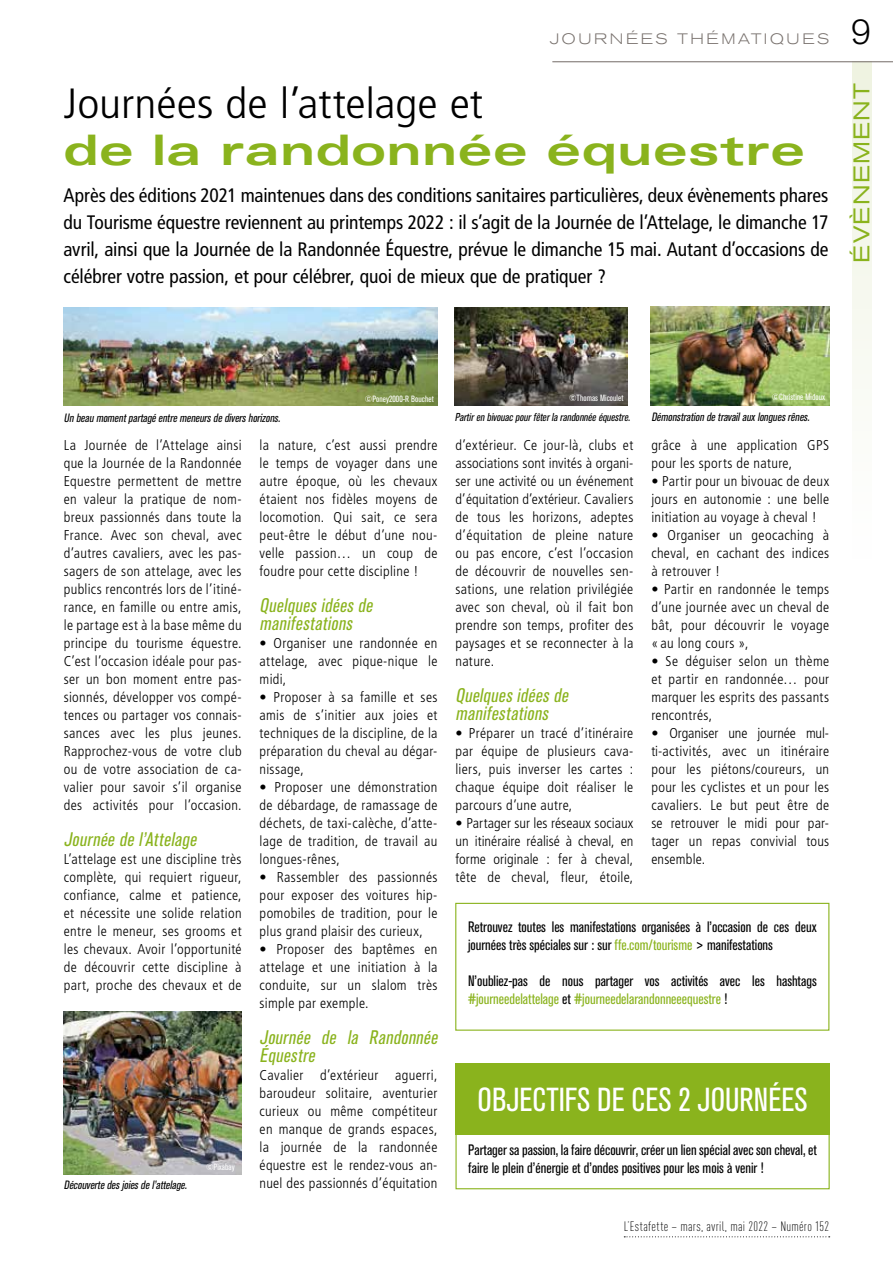
<style>
.page{position:relative;width:893px;height:1263px;background:#fff}
.page>*{position:absolute;margin:0;border:0;box-sizing:border-box;transform-origin:0 0}
.t1{font:300 condensed 42.3px "Frutiger LT Std";color:#000;scale:1.13 1}
.t2{font:700 expanded 42.3px "Univers";letter-spacing:.005em;color:#8ab31d;scale:1.13 1}
.t3{font:300 34.5px "Akzidenz Grotesk BQ";color:#000}
.t4{font:condensed 33px "Akzidenz Grotesk BQ";color:#fff}
.t5{font:expanded 22.5px "Akzidenz Grotesk BQ";letter-spacing:.065em;color:#8ab31d}
.t6{font:condensed 19.5px/26.8px "Frutiger LT Std";letter-spacing:-.005em;color:#000;text-align:justify}
.t7{font:italic condensed 19.5px/18px "Akzidenz Grotesk BQ";color:#8ab31d}
.t8{font:condensed 15px/18px "Akzidenz Grotesk BQ";color:#000}
.t9{font:300 expanded 15px "Akzidenz Grotesk BQ";letter-spacing:.175em;color:#79726e}
.t10{font:300 condensed 14.25px/18px "Frutiger LT Std";letter-spacing:.025em;color:#000;text-align:justify}
.t11{font:300 13.5px "DIN Cond";letter-spacing:.025em;color:#000}
.t12{font:italic condensed 12px "Akzidenz Grotesk BQ";color:#000}
.t13{font:italic condensed 11.4px "Akzidenz Grotesk BQ";color:#000}
.t14{font:condensed 9px "Akzidenz Grotesk BQ";letter-spacing:.005em;color:#fff}
.s1{color:#8ab31d}
</style>
<div class="page">
<div style="left:852px;top:62px;width:19px;height:497px;background:linear-gradient(to bottom,#eff3e1,#fff)"></div>
<hr style="left:552px;top:61px;width:341px;height:1px;background:#79726e">
<svg style="left:624px;top:1236px;width:206px;height:1px"></svg>
<div style="left:455px;top:903px;width:374px;height:128px;border:1px solid #8ab31d"></div>
<div style="left:455px;top:1087px;width:375px;height:102px;border:1px solid #8ab31d"></div>
<div style="left:455px;top:1063px;width:375px;height:72px;background:#8ab31d"></div>
<img style="left:651px;top:307px;width:178px;height:98px">
<img style="left:63px;top:307px;width:375px;height:98px">
<img style="left:455px;top:307px;width:173px;height:98px">
<img style="left:64px;top:1011px;width:178px;height:163px">
<p class="t9" style="left:550px;top:30px;width:281px">JOURNÉES THÉMATIQUES</p>
<h2 class="t3" style="left:851px;top:12px;width:22px">9</h2>
<h1 class="t1" style="left:63px;top:80px;width:373px">Journées de l’attelage et</h1>
<h1 class="t2" style="left:63px;top:126px;width:658px">de la randonnée équestre</h1>
<p class="t6" style="left:64px;top:182px;width:766px">Après des éditions 2021 maintenues dans des conditions sanitaires particulières, deux évènements phares du Tourisme équestre reviennent au printemps 2022 : il s’agit de la Journée de l’Attelage, le dimanche 17 avril, ainsi que la Journée de la Randonnée Équestre, prévue le dimanche 15 mai. Autant d’occasions de célébrer votre passion, et pour célébrer, quoi de mieux que de pratiquer ?</p>
<h3 class="t5" style="left:848px;top:263px;width:182px;rotate:-90deg">ÉVÈNEMENT</h3>
<p class="t14" style="left:365px;top:394px;width:70px">©Poney2000-R Bouchet</p>
<p class="t14" style="left:569px;top:393px;width:56px">©Thomas Micoulet</p>
<p class="t14" style="left:772px;top:392px;width:55px">©Christine Midoux</p>
<p class="t12" style="left:64px;top:411px;width:220px">Unbeaumomentpartagéentremeneursdedivershorizons.</p>
<p class="t13" style="left:455px;top:411px;width:179px">Partirenbivouacpourfêterlarandonnéeéquestre.</p>
<p class="t12" style="left:651px;top:410px;width:162px">Démonstrationdetravailauxlonguesrênes.</p>
<p class="t10" style="left:64px;top:436px;width:179px">La Journée de l’Attelage ainsi que la Journée de la Randonnée Equestre permettent de mettre en valeur la pratique de nom&shy;breux passionnés dans toute la France. Avec son cheval, avec d’autres cavaliers, avec les pas&shy;sagers de son attelage, avec les publics rencontrés lors de l’itiné&shy;rance, en famille ou entre amis, le partage est à la base même du principe du tourisme équestre.<br>C’est l’occasion idéale pour pas&shy;ser un bon moment entre pas&shy;sionnés, développer vos compé&shy;tences ou partager vos connais&shy;sances avec les plus jeunes.<br>Rapprochez-vous de votre club ou de votre association de ca&shy;valier pour savoir s’il organise des activités pour l’occasion.</p>
<h3 class="t7" style="left:64px;top:831px;width:138px">Journée de l’Attelage</h3>
<p class="t10" style="left:64px;top:850px;width:179px">L’attelage est une discipline très complète, qui requiert rigueur, confiance, calme et patience, et nécessite une solide relation entre le meneur, ses grooms et les chevaux. Avoir l’opportunité de découvrir cette discipline à part, proche des chevaux et de</p>
<p class="t12" style="left:64px;top:1178px;width:127px">Découvertedesjoiesdel’attelage.</p>
<p class="t14" style="left:206px;top:1162px;width:30px">©Pixabay</p>
<p class="t10" style="left:260px;top:436px;width:179px">la nature, c’est aussi prendre le temps de voyager dans une autre époque, où les chevaux étaient nos fidèles moyens de locomotion. Qui sait, ce sera peut-être le début d’une nou&shy;velle passion… un coup de foudre pour cette discipline !</p>
<h3 class="t7" style="left:260px;top:597px;width:118px">Quelquesidéesde manifestations</h3>
<p class="t10" style="left:260px;top:634px;width:179px">• Organiser une randonnée en attelage, avec pique-nique le midi,</p>
<p class="t10" style="left:260px;top:688px;width:179px">• Proposer à sa famille et ses amis de s’initier aux joies et techniques de la discipline, de la préparation du cheval au dégar&shy;nissage,</p>
<p class="t10" style="left:260px;top:778px;width:179px">• Proposer une démonstration de débardage, de ramassage de déchets, de taxi-calèche, d’atte&shy;lage de tradition, de travail au longues-rênes,</p>
<p class="t10" style="left:260px;top:868px;width:179px">• Rassembler des passionnés pour exposer des voitures hip&shy;pomobiles de tradition, pour le plus grand plaisir des curieux,</p>
<p class="t10" style="left:260px;top:940px;width:179px">• Proposer des baptêmes en attelage et une initiation à la conduite, sur un slalom très simple par exemple.</p>
<h3 class="t7" style="left:260px;top:1029px;width:183px">Journée de la Randonnée<br>Équestre</h3>
<p class="t10" style="left:260px;top:1066px;width:179px">Cavalier d’extérieur aguerri, baroudeur solitaire, aventurier curieux ou même compétiteur en manque de grands espaces, la journée de la randonnée équestre est le rendez-vous an&shy;nuel des passionnés d’équitation</p>
<p class="t10" style="left:455px;top:436px;width:179px">d’extérieur. Ce jour-là, clubs et associations sont invités à organi&shy;ser une activité ou un événement d’équitation d’extérieur. Cavaliers de tous les horizons, adeptes d’équitation de pleine nature ou pas encore, c’est l’occasion de découvrir de nouvelles sen&shy;sations, une relation privilégiée avec son cheval, où il fait bon prendre son temps, profiter des paysages et se reconnecter à la nature.</p>
<h3 class="t7" style="left:455px;top:687px;width:118px">Quelquesidéesde manifestations</h3>
<p class="t10" style="left:455px;top:724px;width:179px">• Préparer un tracé d’itinéraire par équipe de plusieurs cava&shy;liers, puis inverser les cartes : chaque équipe doit réaliser le parcours d’une autre,</p>
<p class="t10" style="left:455px;top:814px;width:179px">• Partager sur les réseaux sociaux un itinéraire réalisé à cheval, en forme originale : fer à cheval, tête de cheval, fleur, étoile,</p>
<p class="t10" style="left:651px;top:436px;width:179px">grâce à une application GPS pour les sports de nature,</p>
<p class="t10" style="left:651px;top:472px;width:179px">• Partir pour un bivouac de deux jours en autonomie : une belle initiation au voyage à cheval !</p>
<p class="t10" style="left:651px;top:526px;width:179px">• Organiser un geocaching à cheval, en cachant des indices à retrouver !</p>
<p class="t10" style="left:651px;top:580px;width:179px">• Partir en randonnée le temps d’une journée avec un cheval de bât, pour découvrir le voyage « au long cours »,</p>
<p class="t10" style="left:651px;top:652px;width:179px">• Se déguiser selon un thème et partir en randonnée… pour marquer les esprits des passants rencontrés,</p>
<p class="t10" style="left:651px;top:724px;width:179px">• Organiser une journée mul&shy;ti-activités, avec un itinéraire pour les piétons/coureurs, un pour les cyclistes et un pour les cavaliers. Le but peut être de se retrouver le midi pour par&shy;tager un repas convivial tous ensemble.</p>
<p class="t8" style="left:468px;top:918px;width:350px">Retrouvez toutes les manifestations organisées à l’occasion de ces deux journées très spéciales sur : sur <span class="s1">ffe.com/tourisme</span> &gt; manifestations</p>
<p class="t8" style="left:468px;top:972px;width:350px">N’oubliez-pas de nous partager vos activités avec les hashtags <span class="s1">#journeedelattelage</span> et <span class="s1">#journeedelarandonneeequestre</span> !</p>
<h3 class="t4" style="left:478px;top:1081px;width:331px">OBJECTIFS DE CES 2 JOURNÉES</h3>
<p class="t8" style="left:468px;top:1141px;width:350px">Partager sa passion, la faire découvrir, créer un lien spécial avec son cheval, et faire le plein d’énergie et d’ondes positives pour les mois à venir !</p>
<p class="t11" style="left:624px;top:1218px;width:207px">L’Estafette – mars, avril, mai 2022 – Numéro 152</p>
</div>
